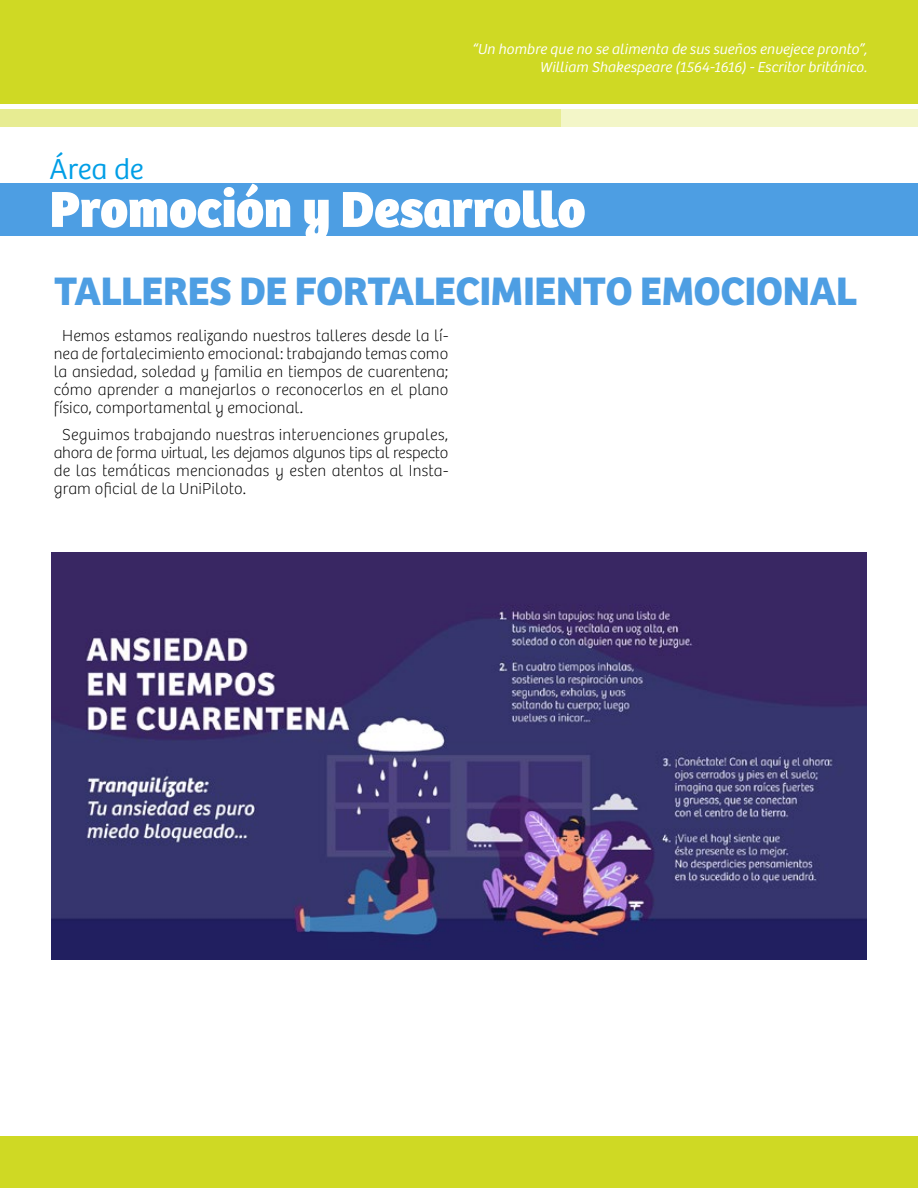
<style>
.page{position:relative;width:918px;height:1188px;background:#fff}
.page>*{position:absolute;margin:0;border:0;box-sizing:border-box;transform-origin:0 0}
.t1{font:800 52.5px "Bree";letter-spacing:-.005em;color:#fff}
.t2{font:700 41.25px "Bree";letter-spacing:-.01em;color:#4d9ee3}
.t3{font:300 30px "Bree";letter-spacing:-.005em;color:#009ee6}
.t4{font:100 16.5px/18px "Bree";letter-spacing:.005em;color:#000;text-align:justify}
.t5{font:italic 300 15px/18px "Bree";letter-spacing:.005em;color:#fff;text-align:right}
</style>
<div class="page">
<div style="left:0;top:0;width:918px;height:104px;background:#cfd924"></div>
<div style="left:0;top:1137px;width:918px;height:51px;background:#cfd924"></div>
<div style="left:0;top:109px;width:918px;height:18px;background:#e7ec92"></div>
<div style="left:562px;top:109px;width:356px;height:18px;background:#f3f6c8"></div>
<div style="left:0;top:184px;width:918px;height:52px;background:#4d9ee3"></div>
<img style="left:51px;top:552px;width:816px;height:408px">
<p class="t5" style="left:472px;top:41px;width:397px">“Un hombre que no se alimenta de sus sueños envejece pronto”,<br>William Shakespeare (1564-1616) - Escritor británico.</p>
<h3 class="t3" style="left:50px;top:151px;width:95px">Área de</h3>
<h1 class="t1" style="left:50px;top:177px;width:537px">Promoción y Desarrollo</h1>
<h2 class="t2" style="left:54px;top:266px;width:805px">TALLERES DE FORTALECIMIENTO EMOCIONAL</h2>
<p class="t4" style="left:54px;top:327px;width:396px;text-indent:8px">Hemos estamos realizando nuestros talleres desde la lí&shy;nea de fortalecimiento emocional: trabajando temas como la ansiedad, soledad y familia en tiempos de cuarentena; cómo aprender a manejarlos o reconocerlos en el plano físico, comportamental y emocional.</p>
<p class="t4" style="left:54px;top:426px;width:396px;text-indent:8px">Seguimos trabajando nuestras intervenciones grupales, ahora de forma virtual, les dejamos algunos tips al respecto de las temáticas mencionadas y esten atentos al Insta&shy;gram oficial de la UniPiloto.</p>
</div>
